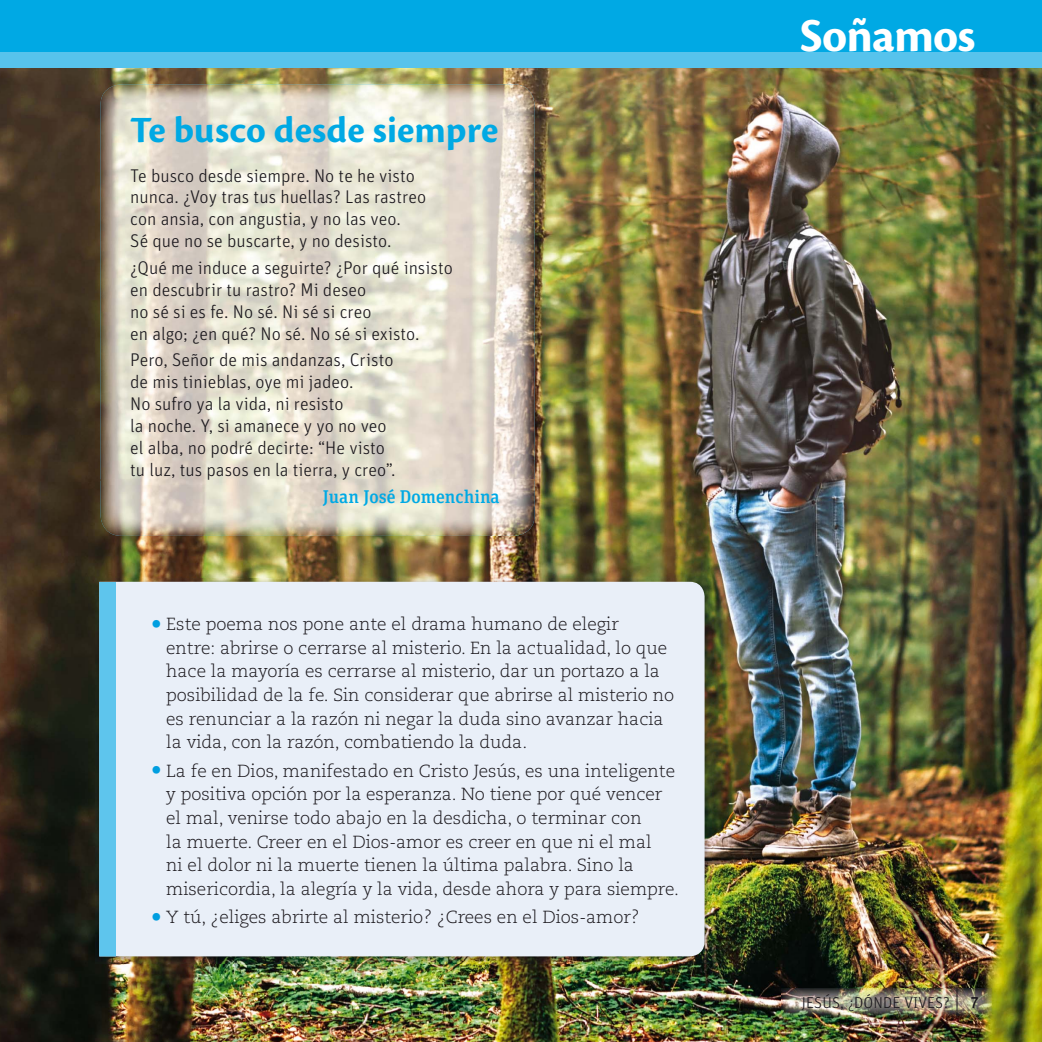
<style>
.page{position:relative;width:1042px;height:1042px;background:#fff}
.page>*{position:absolute;margin:0;border:0;box-sizing:border-box;transform-origin:0 0}
.t1{font:700 49px "Cronos Pro";letter-spacing:-.015em;color:#fff}
.t2{font:700 38.5px "Cronos Pro";color:#00a9e4}
.t3{font:300 18.38px/21.9px "Unit Pro";color:#1a171c}
.t4{font:500 18.38px "Unit Slab Pro";color:#00a9e4}
.t5{font:300 17.5px/23.6px "Caecilia LT Std";color:#1a171c}
.t6{font:300 15.75px "Unit Pro";letter-spacing:.01em;color:#1a171c}
.t7{font:500 15.75px "Unit Pro";color:#1a171c}
.s1{font-family:"Unit Slab OT";font-weight:700;font-size:24.5px;color:#009ee0}
</style>
<div class="page">
<img style="left:0;top:68px;width:1042px;height:974px">
<img style="left:100px;top:84px;width:435px;height:452px">
<div style="left:0;top:39px;width:1042px;height:29px;background:#57c3ec"></div>
<div style="left:0;top:0;width:1042px;height:52px;background:#00a9e4"></div>
<img style="left:0;top:104px;width:6px;height:558px">
<img style="left:95px;top:578px;width:617px;height:386px">
<div style="left:116px;top:582px;width:588px;height:374px;background:#e9eff8"></div>
<div style="left:99px;top:582px;width:17px;height:374px;background:#5ec5ed"></div>
<img style="left:781px;top:988px;width:210px;height:27px">
<svg style="left:956px;top:988px;width:1px;height:27px"></svg>
<h2 class="t2" style="left:130px;top:116px;width:370px">Te busco desde siempre</h2>
<p class="t3" style="left:130px;top:166px;width:297px">Te busco desde siempre. No te he visto nunca. ¿Voy tras tus huellas? Las rastreo con ansia, con angustia, y no las veo.<br>Sé que no se buscarte, y no desisto.</p>
<p class="t3" style="left:130px;top:258px;width:324px">¿Qué me induce a seguirte? ¿Por qué insisto en descubrir tu rastro? Mi deseo<br>no sé si es fe. No sé. Ni sé si creo<br>en algo; ¿en qué? No sé. No sé si existo.</p>
<p class="t3" style="left:130px;top:351px;width:267px">Pero, Señor de mis andanzas, Cristo de mis tinieblas, oye mi jadeo.<br>No sufro ya la vida, ni resisto<br>la noche. Y, si amanece y yo no veo el alba, no podré decirte: “He visto tu luz, tus pasos en la tierra, y creo”.</p>
<p class="t4" style="left:323px;top:485px;width:179px">Juan José Domenchina</p>
<p class="t5" style="left:166px;top:614px;width:509px;text-indent:-15px"><span class="s1">•</span> Este poema nos pone ante el drama humano de elegir<br>entre: abrirse o cerrarse al misterio. En la actualidad, lo que hace la mayoría es cerrarse al misterio, dar un portazo a la posibilidad de la fe. Sin considerar que abrirse al misterio no es renunciar a la razón ni negar la duda sino avanzar hacia la vida, con la razón, combatiendo la duda.</p>
<p class="t5" style="left:166px;top:760px;width:514px;text-indent:-15px"><span class="s1">•</span> La fe en Dios, manifestado en Cristo Jesús, es una inteligente y positiva opción por la esperanza. No tiene por qué vencer el mal, venirse todo abajo en la desdicha, o terminar con<br>la muerte. Creer en el Dios-amor es creer en que ni el mal<br>ni el dolor ni la muerte tienen la última palabra. Sino la misericordia, la alegría y la vida, desde ahora y para siempre.</p>
<p class="t5" style="left:151px;top:907px;width:490px"><span class="s1">•</span> Y tú, ¿eliges abrirte al misterio? ¿Crees en el Dios-amor?</p>
<h1 class="t1" style="left:800px;top:17px;width:177px">Soñamos</h1>
<p class="t6" style="left:802px;top:997px;width:150px">JESÚS, ¿DÓNDE VIVES?</p>
<p class="t7" style="left:970px;top:993px;width:10px">7</p>
</div>
